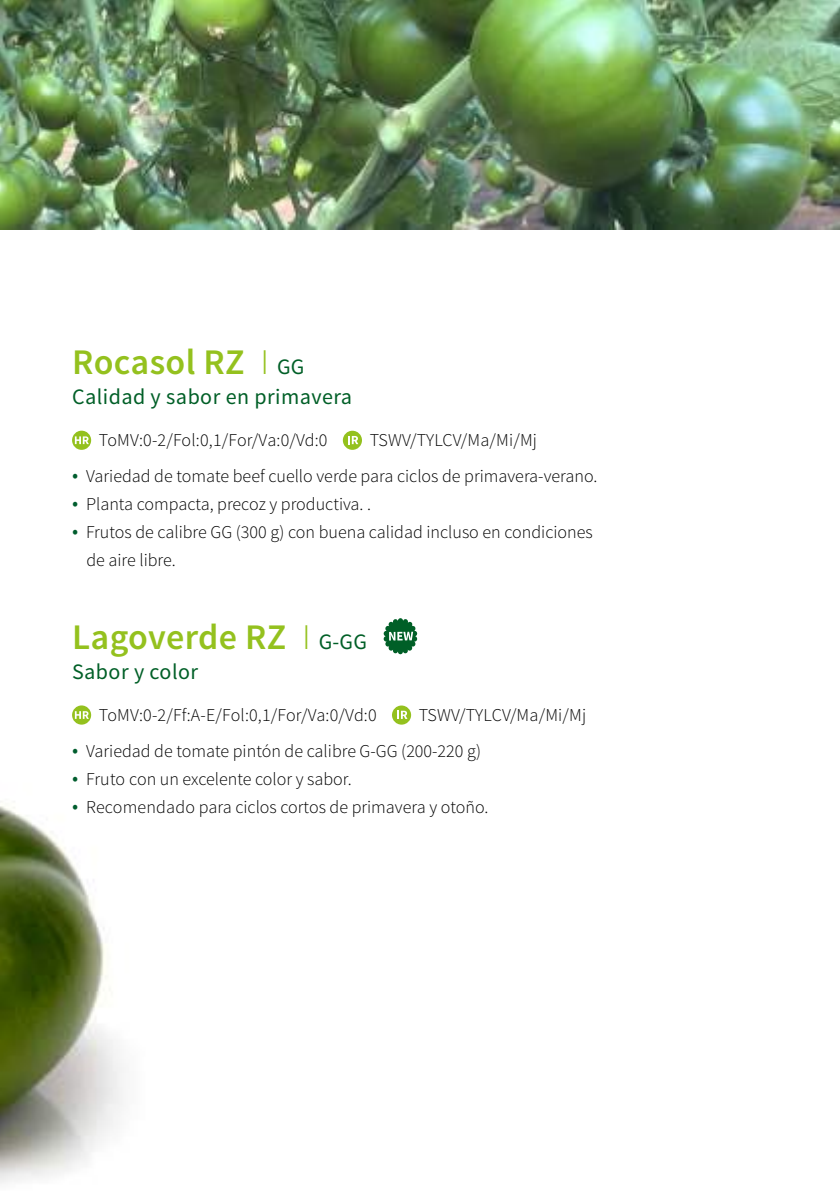
<style>
.page{position:relative;width:840px;height:1191px;background:#fff}
.page>*{position:absolute;margin:0;border:0;box-sizing:border-box;transform-origin:0 0}
.t1{font:600 36px "Source Sans Pro";letter-spacing:.005em;color:#94c11e}
.t2{font:22px "Source Sans Pro";letter-spacing:.02em;color:#005f27}
.t3{font:300 18px/28px "Source Sans Pro";color:#000}
.s1{font-weight:300}
.s2{font-weight:400;font-size:22px;color:#005f27}
.s3{font-size:22px;color:#005d2e}
</style>
<div class="page">
<img style="left:0;top:0;width:839px;height:229px">
<svg style="left:72px;top:431px;width:19px;height:19px"></svg>
<svg style="left:75px;top:436px;width:14px;height:8px"></svg>
<svg style="left:342px;top:431px;width:20px;height:19px"></svg>
<svg style="left:348px;top:436px;width:10px;height:8px"></svg>
<img style="left:0;top:714px;width:124px;height:470px">
<div style="left:72px;top:705px;width:19px;height:19px;background:#94c11e;border-radius:50%"></div>
<svg style="left:75px;top:711px;width:14px;height:8px"></svg>
<div style="left:392px;top:705px;width:19px;height:19px;background:#94c11e;border-radius:50%"></div>
<svg style="left:397px;top:710px;width:10px;height:9px"></svg>
<svg style="left:383px;top:618px;width:34px;height:36px"></svg>
<h1 class="t1" style="left:72px;top:339px;width:234px">Rocasol RZ <span class="s1">I</span> <span class="s2">GG</span></h1>
<p class="t2" style="left:72px;top:383px;width:281px">Calidad y sabor en primavera</p>
<p class="t3" style="left:99px;top:426px;width:230px">ToMV:0-2/Fol:0,1/For/Va:0/Vd:0</p>
<p class="t3" style="left:369px;top:426px;width:169px">TSWV/TYLCV/Ma/Mi/Mj</p>
<p class="t3" style="left:72px;top:462px;width:526px"><span class="s3">•</span> Variedad de tomate beef cuello verde para ciclos de primavera-verano.</p>
<p class="t3" style="left:72px;top:490px;width:300px"><span class="s3">•</span> Planta compacta, precoz y productiva. .</p>
<p class="t3" style="left:86px;top:518px;width:507px;text-indent:-14px"><span class="s3">•</span> Frutos de calibre GG (300 g) con buena calidad incluso en condiciones de aire libre.</p>
<h1 class="t1" style="left:72px;top:614px;width:296px">Lagoverde RZ <span class="s1">I</span> <span class="s2">G-GG</span></h1>
<p class="t2" style="left:72px;top:657px;width:127px">Sabor y color</p>
<p class="t3" style="left:99px;top:701px;width:279px">ToMV:0-2/Ff:A-E/Fol:0,1/For/Va:0/Vd:0</p>
<p class="t3" style="left:418px;top:701px;width:169px">TSWV/TYLCV/Ma/Mi/Mj</p>
<p class="t3" style="left:72px;top:736px;width:410px"><span class="s3">•</span> Variedad de tomate pintón de calibre G-GG (200-220 g)</p>
<p class="t3" style="left:72px;top:764px;width:281px"><span class="s3">•</span> Fruto con un excelente color y sabor.</p>
<p class="t3" style="left:72px;top:792px;width:417px"><span class="s3">•</span> Recomendado para ciclos cortos de primavera y otoño.</p>
</div>
